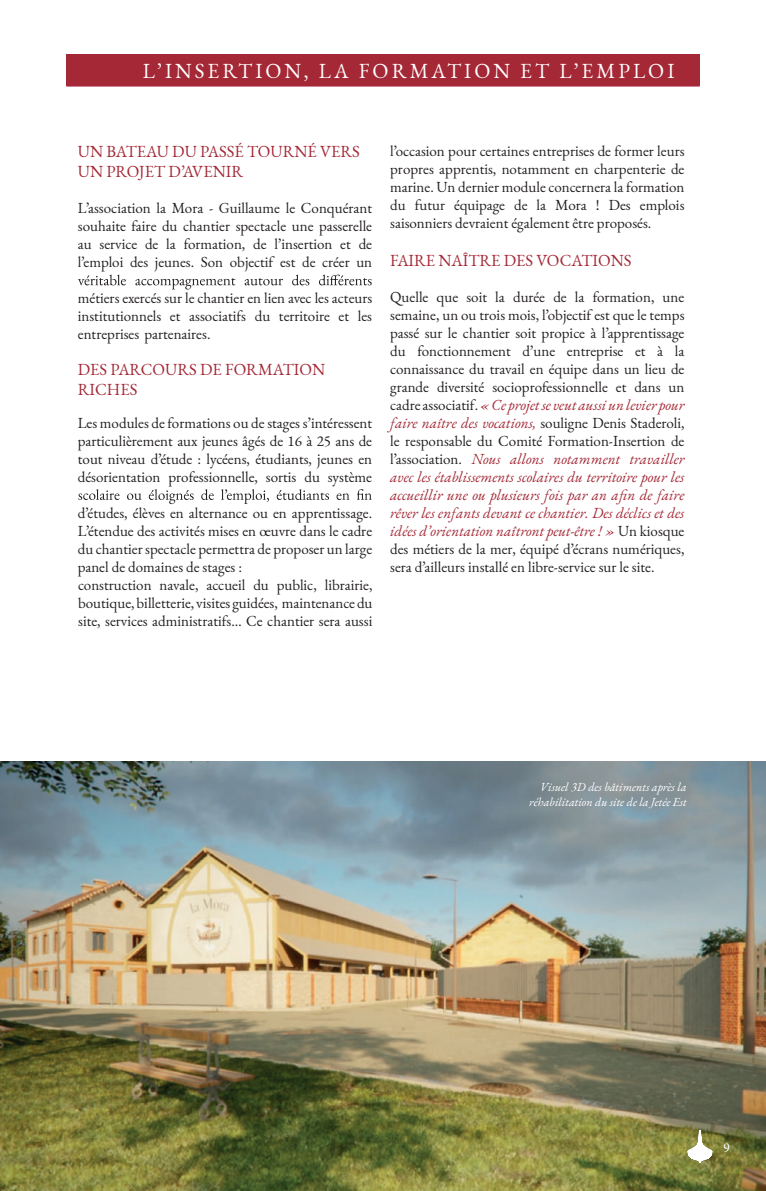
<style>
.page{position:relative;width:766px;height:1191px;background:#fff}
.page>*{position:absolute;margin:0;border:0;box-sizing:border-box;transform-origin:0 0}
.t1{font:21px "EB Garamond";letter-spacing:.145em;color:#fff}
.t2{font:16.5px/19.8px "EB Garamond";color:#a42836}
.t3{font:15px/18px "EB Garamond";color:#231f20;text-align:justify}
.t4{font:13.5px "Minion Pro";color:#fff}
.t5{font:italic 12px/14.4px "EB Garamond";color:#fff;text-align:right}
.s1{font-style:italic;color:#a42836}
</style>
<div class="page">
<div style="left:66px;top:54px;width:633px;height:32px;background:#a42836"></div>
<svg style="left:78px;top:274px;width:293px;height:15px"></svg>
<svg style="left:78px;top:489px;width:294px;height:15px"></svg>
<img style="left:0;top:761px;width:765px;height:430px">
<svg style="left:687px;top:1130px;width:24px;height:32px"></svg>
<h1 class="t1" style="left:143px;top:57px;width:533px">L’INSERTION, LA FORMATION ET L’EMPLOI</h1>
<p class="t2" style="left:78px;top:142px;width:283px">UN BATEAU DU PASSÉ TOURNÉ VERS<br>UN PROJET D’AVENIR</p>
<p class="t3" style="left:78px;top:199px;width:296px">L’association la Mora - Guillaume le Conquérant souhaite faire du chantier spectacle une passerelle au service de la formation, de l’insertion et de l’emploi des jeunes. Son objectif est de créer un</p>
<p class="t3" style="left:78px;top:289px;width:296px">métiers exercés sur le chantier en lien avec les acteurs institutionnels et associatifs du territoire et les entreprises partenaires.</p>
<p class="t2" style="left:78px;top:359px;width:249px">DES PARCOURS DE FORMATION<br>RICHES</p>
<p class="t3" style="left:78px;top:414px;width:296px">Les modules de formations ou de stages s’intéressent particulièrement aux jeunes âgés de 16 à 25 ans de tout niveau d’étude : lycéens, étudiants, jeunes en désorientation professionnelle, sortis du système</p>
<p class="t3" style="left:78px;top:504px;width:296px;text-align:left">d’études, élèves en alternance ou en apprentissage.<br>L’étendue des activités mises en œuvre dans le cadre du chantier spectacle permettra de proposer un large panel de domaines de stages :<br>construction navale, accueil du public, librairie, boutique,billetterie, visites guidées, maintenance du site, services administratifs… Ce chantier sera aussi</p>
<p class="t3" style="left:390px;top:142px;width:296px">l’occasion pour certaines entreprises de former leurs propres apprentis, notamment en charpenterie de marine. Un dernier module concernera la formation du futur équipage de la Mora ! Des emplois saisonniers devraient également être proposés.</p>
<p class="t2" style="left:390px;top:250px;width:243px">FAIRE NAÎTRE DES VOCATIONS</p>
<p class="t3" style="left:390px;top:288px;width:296px">Quelle que soit la durée de la formation, une semaine, un ou trois mois, l’objectif est que le temps passé sur le chantier soit propice à l’apprentissage du fonctionnement d’une entreprise et à la connaissance du travail en équipe dans un lieu de grande diversité socioprofessionnelle et dans un cadreassociatif. <span class="s1">«Ce projetse veut aussi un levier pour faire naître des vocations,</span> souligne Denis Staderoli, le responsable du Comité Formation-Insertion de l’association. <span class="s1">Nous allons notamment travailler avec les établissements scolaires du territoire pour les accueillir une ou plusieurs fois par an afin de faire rêver les enfants devant ce chantier. Des déclics et des idées d’orientation naîtront peut-être ! »</span> Un kiosque des métiers de la mer, équipé d’écrans numériques, sera d’ailleurs installé en libre-service sur le site.</p>
<p class="t5" style="left:529px;top:780px;width:159px">Visuel 3D des bâtiments après la réhabilitation du site de la Jetée Est</p>
<p class="t4" style="left:723px;top:1138px;width:8px">9</p>
</div>
